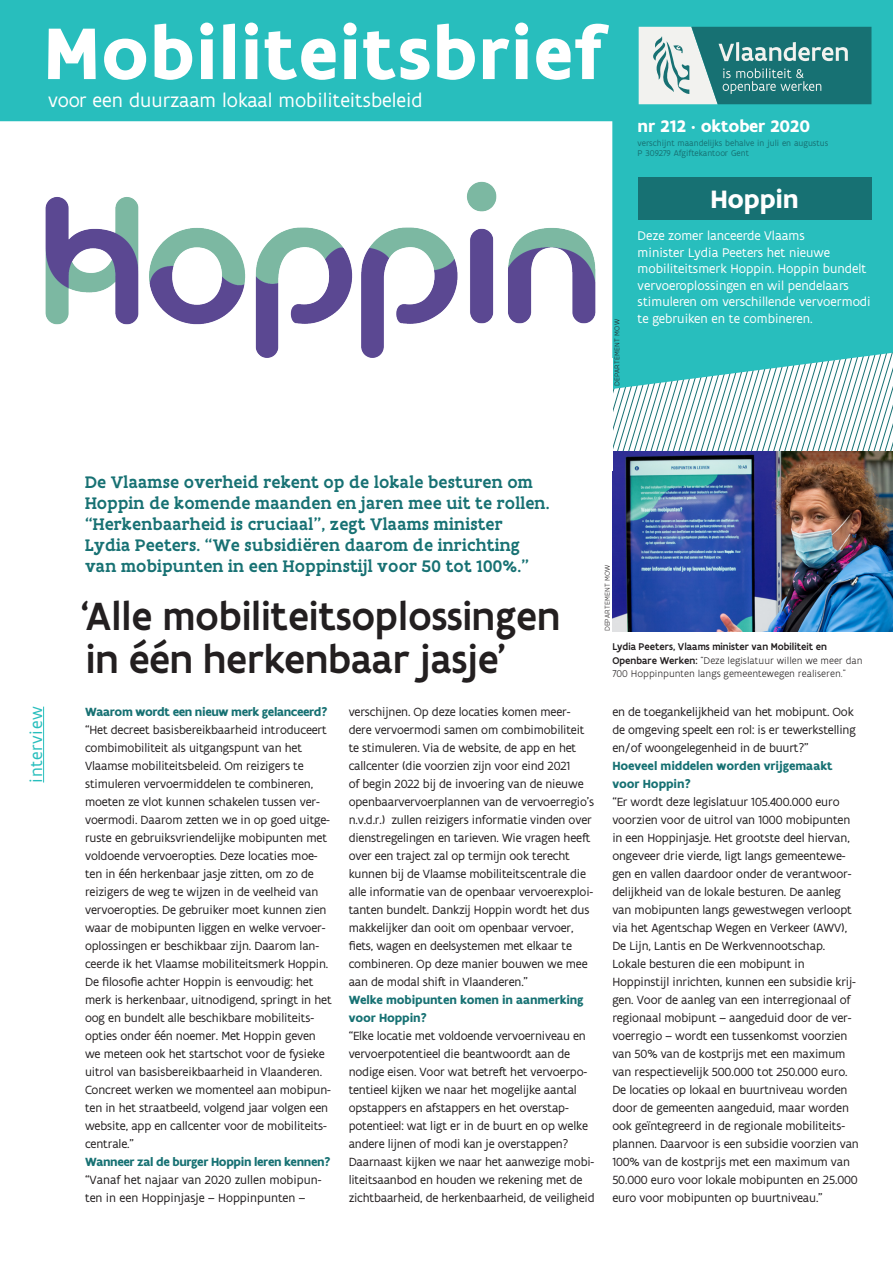
<style>
.page{position:relative;width:893px;height:1263px;background:#fff}
.page>*{position:absolute;margin:0;border:0;box-sizing:border-box;transform-origin:0 0}
.VAST_FLA_KOP{font:700 78.3px "Flanders Art Sans";letter-spacing:.01em;color:#fff}
.FLA_grote_titel_p1{font:500 41.7px/43.5px "Flanders Art Sans";color:#231f20}
.FLA_inleidingtitel_w{font:700 27px "Flanders Art Sans";letter-spacing:-.01em;color:#fff}
.VAST_FLA_subkop{font:20.55px "Flanders Art Sans";color:#fff}
.FLA_intro{font:500 18px/21px "Flanders Art Serif";letter-spacing:.01em;color:#177173}
.VAST_FLA_nr_en_datum{font:700 18px "Flanders Art Sans";letter-spacing:-.01em;color:#fff}
.FLA_margetitel_onder{font:18px "Flanders Art Sans";letter-spacing:.03em;color:#28bebd}
.FLA_inleiding_wit{font:13.5px/16.5px "Flanders Art Sans";color:#fff}
.FLA_body_8_5-11_grid{font:12.75px/18px "Flanders Art Sans";letter-spacing:-.01em;color:#231f20}
.FLA_interview_vraag{font:700 12.75px/18px "Flanders Art Sans";letter-spacing:-.01em;color:#177173}
.FLA_interview_vraag-2{font:700 12.75px "Flanders Art Sans";letter-spacing:-.03em;color:#177173}
.FLA_fotobijschrift_i{font:300 10.5px/13.5px "Flanders Art Sans";color:#231f20}
.VAST_FLA_verschijnt{font:9px "Flanders Art Sans";color:#177173}
.FLA_fotocredits{font:300 7.5px "Flanders Art Sans";letter-spacing:.025em;color:#231f20}
.s1{font-weight:500}
</style>
<div class="page">
<svg style="left:0;top:0;width:893px;height:452px;background:#3ec2c1"></svg>
<svg style="left:0;top:121px;width:612px;height:237px"></svg>
<img style="left:29px;top:176px;width:583px;height:182px">
<svg style="left:639px;top:27px;width:232px;height:77px"></svg>
<div style="left:638px;top:178px;width:233px;height:42px;background:#177173"></div>
<img style="left:612px;top:452px;width:281px;height:179px">
<hr style="left:43px;top:707px;width:1px;height:75px;background:#28bebd">
<div style="left:0;top:358px;width:612px;height:113px;background:#fff"></div>
<p class="VAST_FLA_KOP" style="left:44px;top:4px;width:560px">Mobiliteitsbrief</p>
<p class="VAST_FLA_subkop" style="left:48px;top:88px;width:376px">voor een duurzaam lokaal mobiliteitsbeleid</p>
<p class="FLA_fotocredits" style="left:613px;top:386px;width:68px;rotate:-90deg">DEPARTEMENT MOW</p>
<p class="VAST_FLA_nr_en_datum" style="left:638px;top:114px;width:174px">nr 212 · oktober 2020</p>
<p class="VAST_FLA_verschijnt" style="left:638px;top:137px;width:192px">verschijnt maandelijks behalve in juli en augustus</p>
<p class="VAST_FLA_verschijnt" style="left:638px;top:148px;width:113px">P 309279 Afgiftekantoor Gent</p>
<p class="FLA_inleidingtitel_w" style="left:710px;top:182px;width:90px">Hoppin</p>
<p class="FLA_inleiding_wit" style="left:638px;top:228px;width:235px">Deze zomer lanceerde Vlaams<br>minister Lydia Peeters het nieuwe mobiliteitsmerk Hoppin. Hoppin bundelt vervoeroplossingen en wil pendelaars stimuleren om verschillende vervoermodi te gebruiken en te combineren.</p>
<p class="FLA_margetitel_onder" style="left:25px;top:782px;width:77px;rotate:-90deg">interview</p>
<p class="FLA_intro" style="left:85px;top:472px;width:466px">De Vlaamse overheid rekent op de lokale besturen om Hoppin de komende maanden en jaren mee uit te rollen. “Herkenbaarheid is cruciaal”, zegt Vlaams minister Lydia Peeters. “We subsidiëren daarom de inrichting van mobipunten in een Hoppinstijl voor 50 tot 100%.”</p>
<p class="FLA_grote_titel_p1" style="left:81px;top:595px;width:481px">‘Alle mobiliteitsoplossingen in één herkenbaar jasje’</p>
<p class="FLA_interview_vraag-2" style="left:85px;top:704px;width:244px">Waarom wordt een nieuw merk gelanceerd?</p>
<p class="FLA_body_8_5-11_grid" style="left:85px;top:721px;width:248px">“Het decreet basisbereikbaarheid introduceert combimobiliteit als uitgangspunt van het Vlaamse mobiliteitsbeleid. Om reizigers te stimuleren vervoermiddelen te combineren, moeten ze vlot kunnen schakelen tussen ver&shy;voermodi. Daarom zetten we in op goed uitge&shy;ruste en gebruiksvriendelijke mobipunten met voldoende vervoeropties. Deze locaties moe&shy;ten in één herkenbaar jasje zitten, om zo de reizigers de weg te wijzen in de veelheid van vervoeropties. De gebruiker moet kunnen zien waar de mobipunten liggen en welke vervoer&shy;oplossingen er beschikbaar zijn. Daarom lan&shy;ceerde ik het Vlaamse mobiliteitsmerk Hoppin.<br>De filosofie achter Hoppin is eenvoudig: het merk is herkenbaar, uitnodigend, springt in het oog en bundelt alle beschikbare mobiliteits&shy;opties onder één noemer. Met Hoppin geven we meteen ook het startschot voor de fysieke uitrol van basisbereikbaarheid in Vlaanderen.<br>Concreet werken we momenteel aan mobipun&shy;ten in het straatbeeld, volgend jaar volgen een website, app en callcenter voor de mobiliteits&shy;centrale.”</p>
<p class="FLA_interview_vraag-2" style="left:85px;top:1154px;width:247px">Wanneer zal de burger Hoppin leren kennen?</p>
<p class="FLA_body_8_5-11_grid" style="left:85px;top:1171px;width:238px">“Vanaf het najaar van 2020 zullen mobipun&shy;ten in een Hoppinjasje – Hoppinpunten –</p>
<p class="FLA_body_8_5-11_grid" style="left:349px;top:703px;width:247px">verschijnen. Op deze locaties komen meer&shy;dere vervoermodi samen om combimobiliteit te stimuleren. Via de website, de app en het callcenter (die voorzien zijn voor eind 2021<br>of begin 2022 bij de invoering van de nieuwe openbaarvervoerplannen van de vervoerregio’s n.v.d.r.) zullen reizigers informatie vinden over dienstregelingen en tarieven. Wie vragen heeft over een traject zal op termijn ook terecht kunnen bij de Vlaamse mobiliteitscentrale die alle informatie van de openbaar vervoerexploi&shy;tanten bundelt. Dankzij Hoppin wordt het dus makkelijker dan ooit om openbaar vervoer, fiets, wagen en deelsystemen met elkaar te combineren. Op deze manier bouwen we mee aan de modal shift in Vlaanderen.”</p>
<p class="FLA_interview_vraag" style="left:349px;top:991px;width:236px">Welke mobipunten komen in aanmerking voor Hoppin?</p>
<p class="FLA_body_8_5-11_grid" style="left:349px;top:1027px;width:247px">“Elke locatie met voldoende vervoerniveau en vervoerpotentieel die beantwoordt aan de nodige eisen. Voor wat betreft het vervoerpo&shy;tentieel kijken we naar het mogelijke aantal opstappers en afstappers en het overstap&shy;potentieel: wat ligt er in de buurt en op welke andere lijnen of modi kan je overstappen?<br>Daarnaast kijken we naar het aanwezige mobi&shy;liteitsaanbod en houden we rekening met de zichtbaarheid, de herkenbaarheid, de veiligheid</p>
<p class="FLA_fotocredits" style="left:603px;top:631px;width:68px;rotate:-90deg">DEPARTEMENT MOW</p>
<p class="FLA_fotobijschrift_i" style="left:612px;top:640px;width:252px"><span class="s1">Lydia Peeters, Vlaams minister van Mobiliteit en<br>Openbare Werken:</span> “Deze legislatuur willen we meer dan<br>700 Hoppinpunten langs gemeentewegen realiseren.”</p>
<p class="FLA_body_8_5-11_grid" style="left:612px;top:703px;width:245px">en de toegankelijkheid van het mobipunt. Ook de omgeving speelt een rol: is er tewerkstelling en/of woongelegenheid in de buurt?”</p>
<p class="FLA_interview_vraag" style="left:612px;top:757px;width:222px">Hoeveel middelen worden vrijgemaakt voor Hoppin?</p>
<p class="FLA_body_8_5-11_grid" style="left:612px;top:793px;width:248px">“Er wordt deze legislatuur 105.400.000 euro voorzien voor de uitrol van 1000 mobipunten in een Hoppinjasje. Het grootste deel hiervan, ongeveer drie vierde, ligt langs gemeentewe&shy;gen en vallen daardoor onder de verantwoor&shy;delijkheid van de lokale besturen. De aanleg van mobipunten langs gewestwegen verloopt via het Agentschap Wegen en Verkeer (AWV), De Lijn, Lantis en De Werkvennootschap.<br>Lokale besturen die een mobipunt in Hoppinstijl inrichten, kunnen een subsidie krij&shy;gen. Voor de aanleg van een interregionaal of regionaal mobipunt – aangeduid door de ver&shy;voerregio – wordt een tussenkomst voorzien van 50% van de kostprijs met een maximum van respectievelijk 500.000 tot 250.000 euro.<br>De locaties op lokaal en buurtniveau worden door de gemeenten aangeduid, maar worden ook geïntegreerd in de regionale mobiliteits&shy;plannen. Daarvoor is een subsidie voorzien van 100% van de kostprijs met een maximum van 50.000 euro voor lokale mobipunten en 25.000 euro voor mobipunten op buurtniveau.”</p>
</div>
